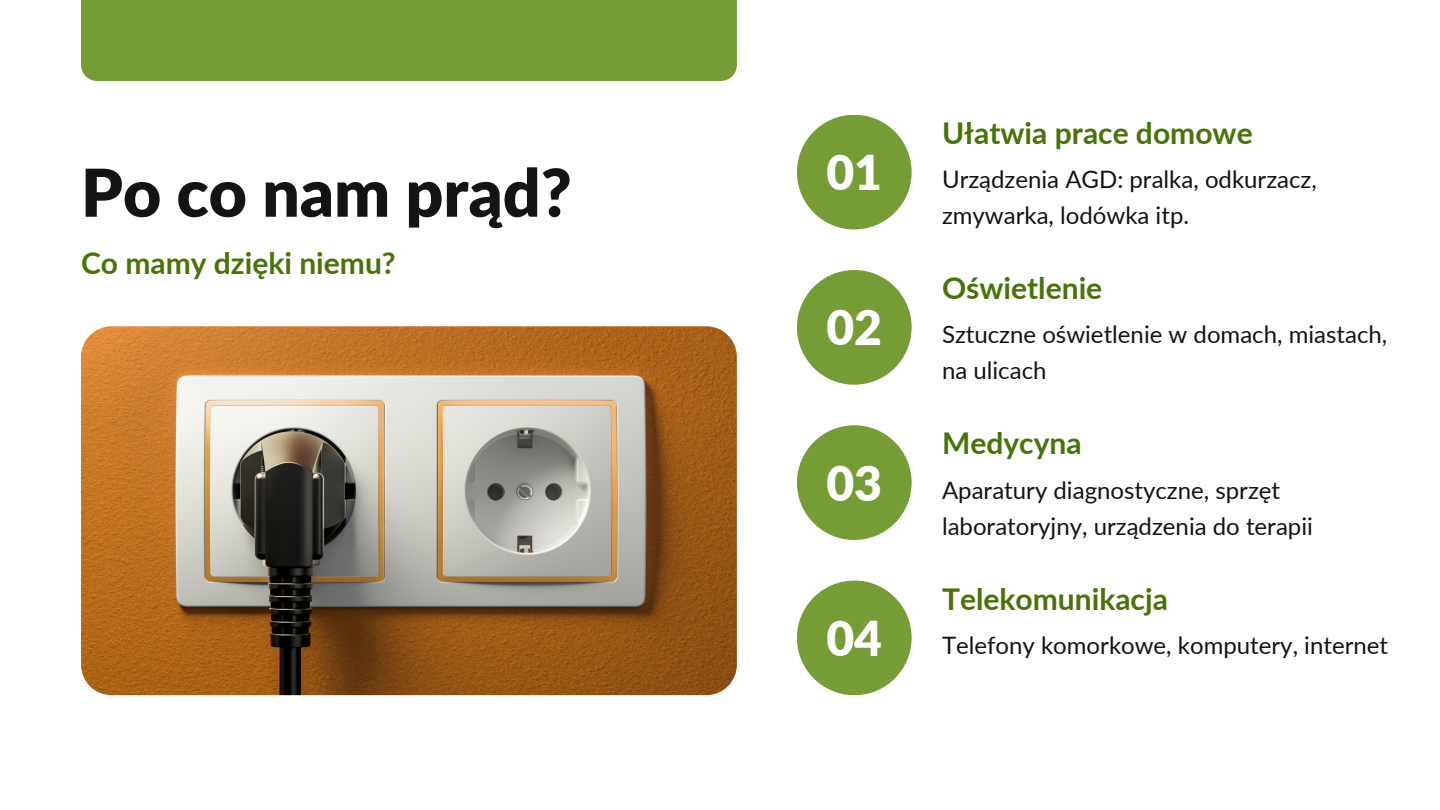
<style>
.page{position:relative;width:1440px;height:810px;background:#fff}
.page>*{position:absolute;margin:0;border:0;box-sizing:border-box;transform-origin:0 0}
.t1{font:900 66px "Lato";color:#141414}
.t2{font:900 48px "Lato";color:#fff}
.t3{font:700 30px "Lato";color:#487307}
.t4{font:24px/36px "Lato";color:#141414}
</style>
<div class="page">
<img style="left:81px;top:326px;width:656px;height:369px;border-radius:31px">
<div style="left:797px;top:115px;width:115px;height:114px;background:#759c35;border-radius:50%"></div>
<div style="left:797px;top:581px;width:115px;height:114px;background:#759c35;border-radius:50%"></div>
<div style="left:797px;top:425px;width:115px;height:115px;background:#759c35;border-radius:50%"></div>
<div style="left:797px;top:270px;width:115px;height:115px;background:#759c35;border-radius:50%"></div>
<div style="left:81px;top:0;width:656px;height:81px;background:#759c35"></div>
<h2 class="t1" style="left:81px;top:152px;width:492px">Po co nam prąd?</h2>
<p class="t3" style="left:81px;top:244px;width:316px">Co mamy dzięki niemu?</p>
<p class="t2" style="left:826px;top:143px;width:57px">01</p>
<h2 class="t2" style="left:826px;top:298px;width:57px">02</h2>
<p class="t2" style="left:826px;top:453px;width:57px">03</p>
<p class="t2" style="left:826px;top:609px;width:57px">04</p>
<p class="t3" style="left:942px;top:114px;width:312px">Ułatwia prace domowe</p>
<h2 class="t4" style="left:942px;top:161px;width:376px">Urządzenia AGD: pralka, odkurzacz, zmywarka, lodówka itp.</h2>
<p class="t3" style="left:942px;top:270px;width:162px">Oświetlenie</p>
<h2 class="t4" style="left:942px;top:316px;width:447px">Sztuczne oświetlenie w domach, miastach, na ulicach</h2>
<p class="t3" style="left:942px;top:425px;width:141px">Medycyna</p>
<p class="t4" style="left:942px;top:471px;width:372px">Aparatury diagnostyczne, sprzęt laboratoryjny, urządzenia do terapii</p>
<h2 class="t3" style="left:942px;top:580px;width:227px">Telekomunikacja</h2>
<p class="t4" style="left:942px;top:627px;width:448px">Telefony komorkowe, komputery, internet</p>
</div>
